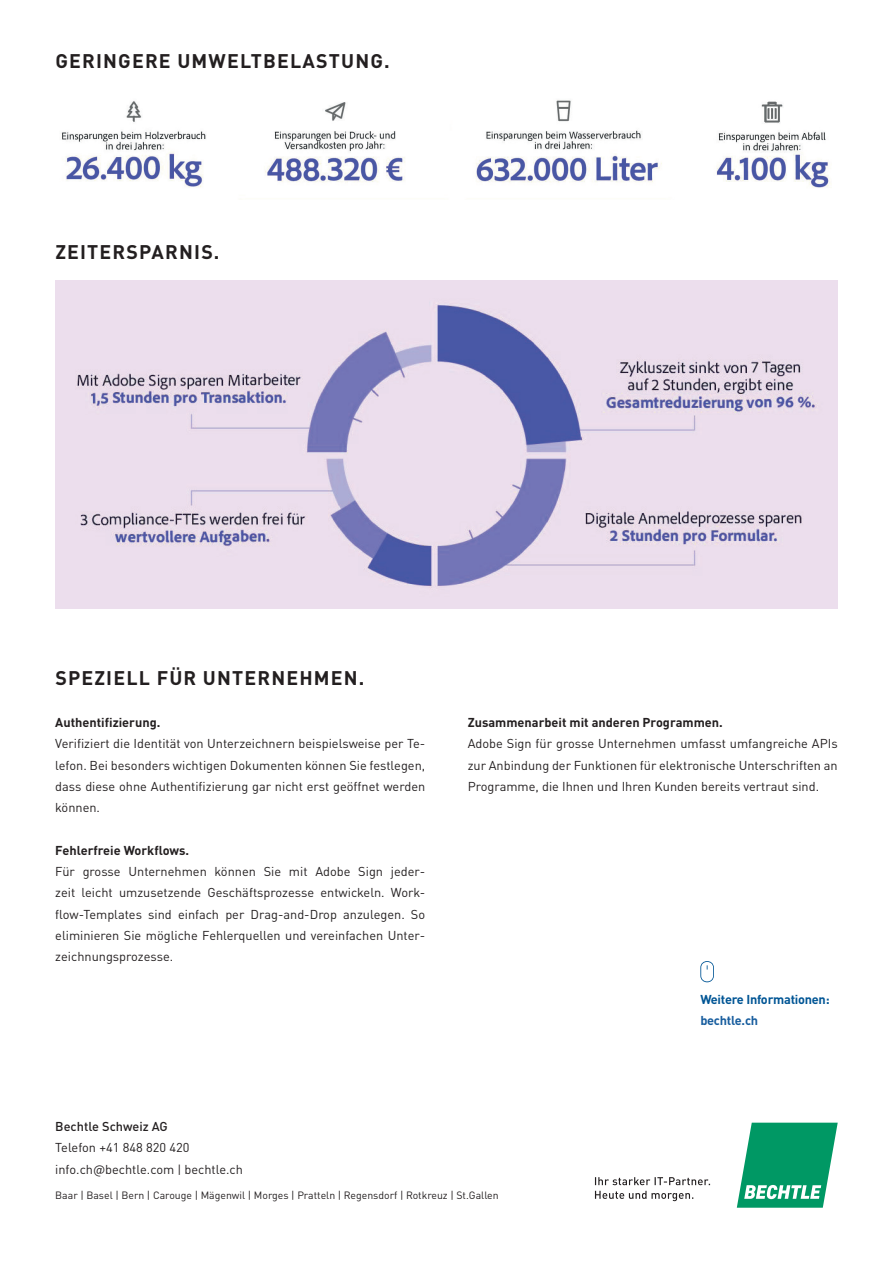
<style>
.page{position:relative;width:893px;height:1263px;background:#fff}
.page>*{position:absolute;margin:0;border:0;box-sizing:border-box;transform-origin:0 0}
.t1{font:700 19.5px "Bechtle DIN";letter-spacing:.06em;color:#231f20}
.t2{font:12.75px/21.3px "Bechtle DIN";color:#231f20;text-align:justify}
.t3{font:700 12.75px "Bechtle DIN";color:#231f20}
.t4{font:700 12.75px "Bechtle DIN";letter-spacing:-.02em;color:#005595}
.t5{font:500 12.75px "Bechtle DIN";color:#231f20}
.t6{font:700 12.75px "Bechtle DIN";letter-spacing:-.02em;color:#175d9e}
.t7{font:10.5px "Bechtle DIN";color:#231f20}
.s1{font-size:12px}
</style>
<div class="page">
<svg style="left:737px;top:1123px;width:101px;height:85px"></svg>
<svg style="left:595px;top:1191px;width:98px;height:10px"></svg>
<svg style="left:595px;top:1177px;width:115px;height:8px"></svg>
<svg style="left:700px;top:961px;width:14px;height:22px"></svg>
<img style="left:55px;top:281px;width:783px;height:327px">
<img style="left:61px;top:100px;width:770px;height:88px">
<h1 class="t1" style="left:55px;top:45px;width:336px">GERINGERE UMWELTBELASTUNG.</h1>
<h1 class="t1" style="left:55px;top:236px;width:166px">ZEITERSPARNIS.</h1>
<h1 class="t1" style="left:55px;top:661px;width:310px">SPEZIELL FÜR UNTERNEHMEN.</h1>
<p class="t3" style="left:55px;top:712px;width:107px">Authentifizierung.</p>
<p class="t2" style="left:55px;top:732px;width:371px">Verifiziert die Identität von Unterzeichnern beispielsweise per Te&shy;lefon. Bei besonders wichtigen Dokumenten können Sie festlegen, dass diese ohne Authentifizierung gar nicht erst geöffnet werden können.</p>
<p class="t3" style="left:55px;top:839px;width:135px">Fehlerfreie Workflows.</p>
<p class="t2" style="left:55px;top:859px;width:371px">Für grosse Unternehmen können Sie mit Adobe Sign jeder&shy;zeit leicht umzusetzende Geschäftsprozesse entwickeln. Work&shy;flow-Templates sind einfach per Drag-and-Drop anzulegen. So eliminieren Sie mögliche Fehlerquellen und vereinfachen Unter&shy;zeichnungsprozesse.</p>
<p class="t3" style="left:468px;top:712px;width:257px">Zusammenarbeit mit anderen Programmen.</p>
<p class="t2" style="left:468px;top:732px;width:371px">Adobe Sign für grosse Unternehmen umfasst umfangreiche APIs zur Anbindung der Funktionen für elektronische Unterschriften an Programme, die Ihnen und Ihren Kunden bereits vertraut sind.</p>
<p class="t4" style="left:700px;top:988px;width:131px">Weitere Informationen:</p>
<p class="t6" style="left:700px;top:1009px;width:59px">bechtle.ch</p>
<p class="t5" style="left:55px;top:1116px;width:114px">Bechtle Schweiz AG</p>
<p class="t2" style="left:55px;top:1136px;width:189px">Telefon +41 848 820 420 info.ch@bechtle.com <span class="s1">|</span> bechtle.ch</p>
<p class="t7" style="left:55px;top:1187px;width:445px">Baar | Basel | Bern | Carouge | Mägenwil | Morges | Pratteln | Regensdorf | Rotkreuz | St.Gallen</p>
</div>
